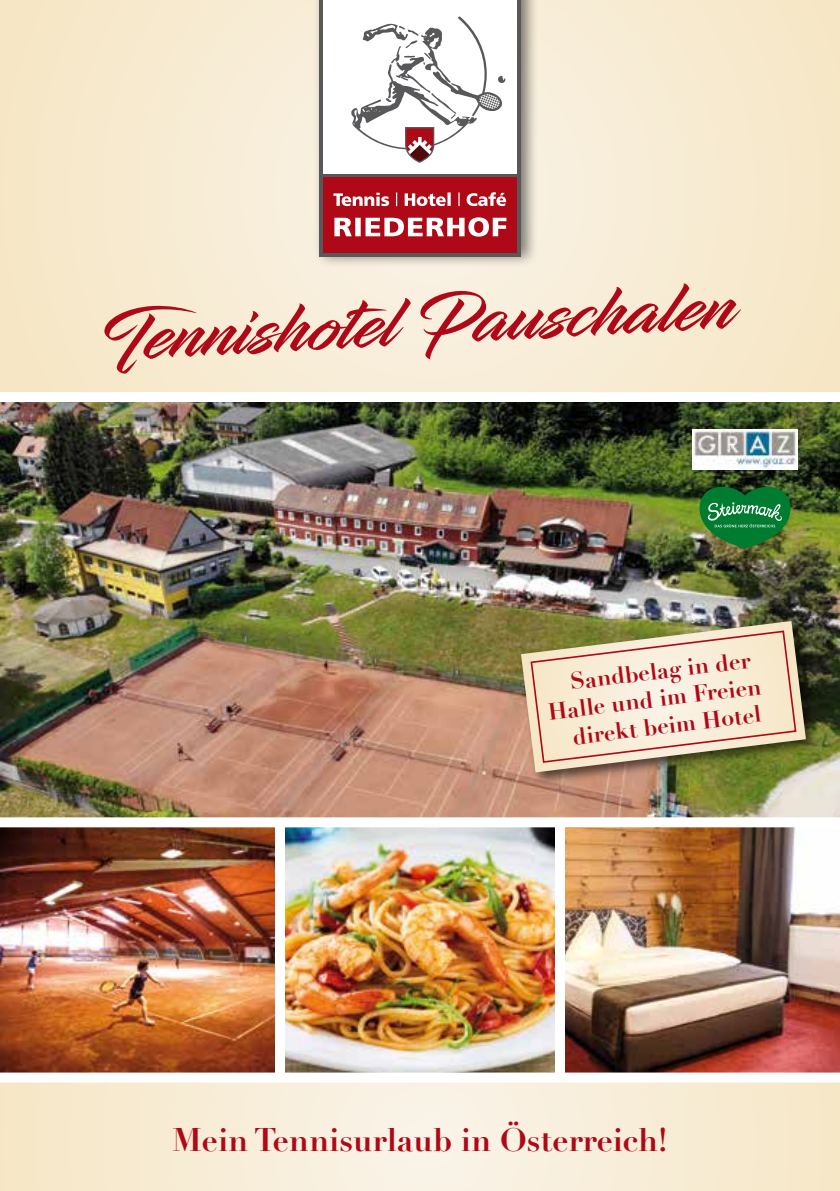
<style>
.page{position:relative;width:840px;height:1191px;background:#fff}
.page>*{position:absolute;margin:0;border:0;box-sizing:border-box;transform-origin:0 0}
.t1{font:70px "Infinite Stroke Bolder";color:#af0917}
.t2{font:700 32px "Didot";color:#af0917}
.t3{font:700 23px/27.6px "Didot";color:#af0917;text-align:center}
</style>
<div class="page">
<div style="left:0;top:0;width:839px;height:397px;background:linear-gradient(to bottom,#f7ead0,#f7ecd4)"></div>
<svg style="left:0;top:1082px;width:839px;height:109px;background:#f7ecd7"></svg>
<img style="left:0;top:402px;width:839px;height:670px">
<div style="left:0;top:392px;width:839px;height:10px;background:#fff"></div>
<img style="left:699px;top:487px;width:91px;height:62px">
<img style="left:692px;top:430px;width:105px;height:40px">
<div style="left:0;top:817px;width:839px;height:10px;background:#fff"></div>
<div style="left:275px;top:822px;width:10px;height:255px;background:#fff"></div>
<div style="left:554px;top:822px;width:10px;height:255px;background:#fff"></div>
<div style="left:517px;top:617px;width:302px;height:170px;background:#000;opacity:.6"></div>
<img style="left:520px;top:621px;width:285px;height:151px">
<svg style="left:529px;top:629px;width:267px;height:135px;background:#e2d4b8"></svg>
<div style="left:312px;top:0;width:226px;height:268px;background:#000;opacity:.5"></div>
<svg style="left:319px;top:0;width:201px;height:256px;background:#6f6365"></svg>
<div style="left:323px;top:0;width:193px;height:173px;background:#fff"></div>
<div style="left:323px;top:177px;width:193px;height:75px;background:#af0917"></div>
<svg style="left:334px;top:217px;width:172px;height:20px"></svg>
<svg style="left:333px;top:192px;width:173px;height:14px"></svg>
<svg style="left:351px;top:16px;width:154px;height:147px"></svg>
<h1 class="t1" style="left:96px;top:296px;width:642px;rotate:-3deg">Tennishotel Pauschalen</h1>
<p class="t3" style="left:543px;top:671px;width:234px;rotate:-7deg">Sandbelag in der<br>Halle und im Freien – direkt beim Hotel</p>
<h2 class="t2" style="left:172px;top:1119px;width:496px">Mein Tennisurlaub in Österreich!</h2>
</div>
